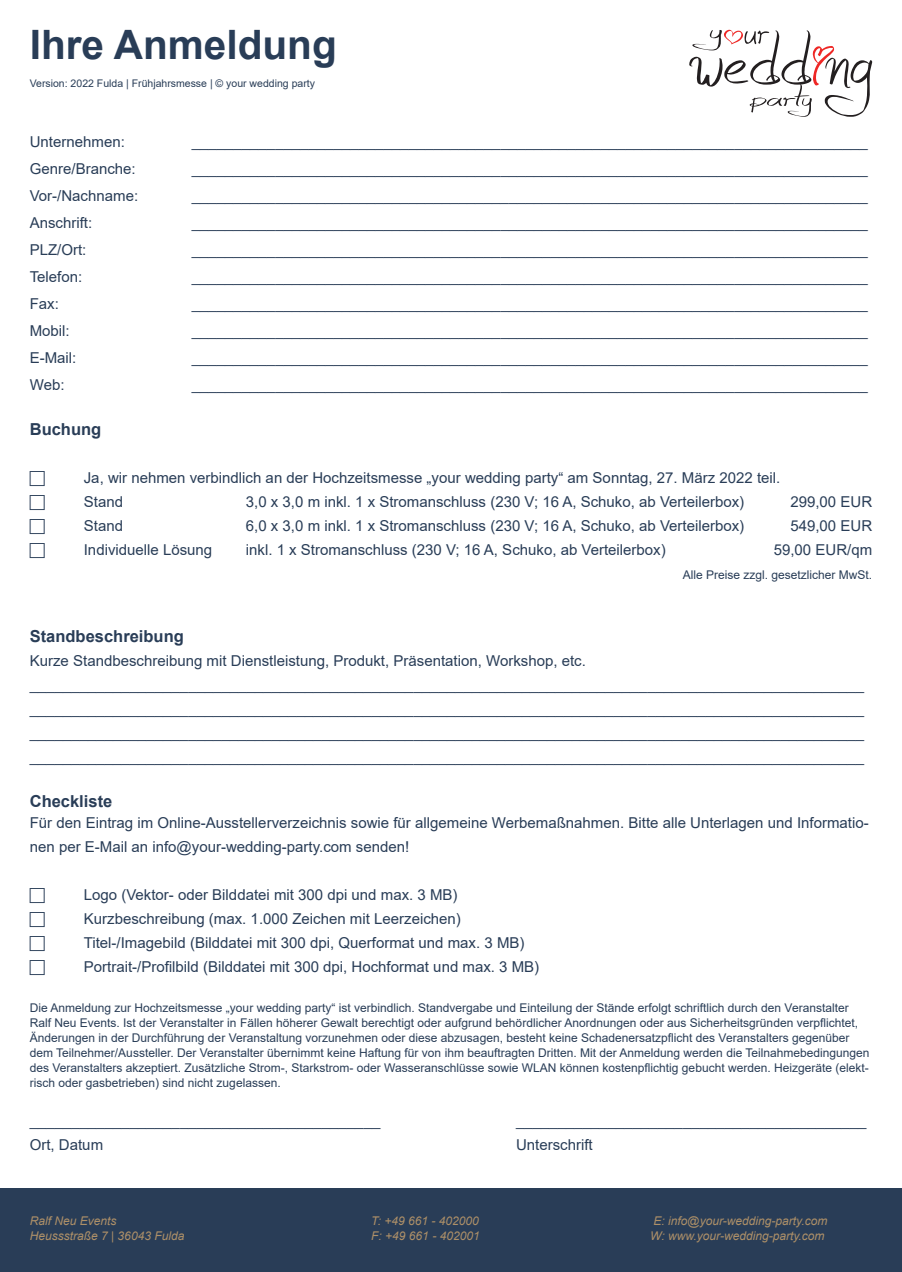
<style>
.page{position:relative;width:902px;height:1272px;background:#fff}
.page>*{position:absolute;margin:0;border:0;box-sizing:border-box;transform-origin:0 0}
.t1{font:700 40.5px "Arial";color:#293d57}
.t2{font:700 16.5px "Arial";color:#293d57}
.t3{font:15px/24px "Arial";color:#293d57}
.t4{font:12px/15px "Arial";color:#293d57}
.t5{font:italic 12px/15px "Arial";color:#ae9068}
.t6{font:10.5px "Arial";color:#293d57}
</style>
<div class="page">
<div style="left:0;top:1188px;width:901px;height:83px;background:#293d57"></div>
<svg style="left:689px;top:30px;width:183px;height:87px"></svg>
<h1 class="t1" style="left:30px;top:16px;width:308px">Ihre Anmeldung</h1>
<p class="t6" style="left:30px;top:76px;width:287px">Version: 2022 Fulda | Frühjahrsmesse | © your wedding party</p>
<p class="t3" style="left:30px;top:130px;width:97px">Unternehmen:</p>
<p class="t3" style="left:30px;top:157px;width:107px">Genre/Branche:</p>
<p class="t3" style="left:30px;top:184px;width:110px">Vor-/Nachname:</p>
<p class="t3" style="left:30px;top:211px;width:64px">Anschrift:</p>
<p class="t3" style="left:30px;top:238px;width:58px">PLZ/Ort:</p>
<p class="t3" style="left:30px;top:265px;width:54px">Telefon:</p>
<p class="t3" style="left:30px;top:292px;width:31px">Fax:</p>
<p class="t3" style="left:30px;top:319px;width:42px">Mobil:</p>
<p class="t3" style="left:30px;top:346px;width:48px">E-Mail:</p>
<p class="t3" style="left:30px;top:373px;width:36px">Web:</p>
<p class="t3" style="left:192px;top:130px;width:677px">_________________________________________________________________________________</p>
<p class="t3" style="left:192px;top:157px;width:677px">_________________________________________________________________________________</p>
<p class="t3" style="left:192px;top:184px;width:677px">_________________________________________________________________________________</p>
<p class="t3" style="left:192px;top:211px;width:677px">_________________________________________________________________________________</p>
<p class="t3" style="left:192px;top:238px;width:677px">_________________________________________________________________________________</p>
<p class="t3" style="left:192px;top:265px;width:677px">_________________________________________________________________________________</p>
<p class="t3" style="left:192px;top:292px;width:677px">_________________________________________________________________________________</p>
<p class="t3" style="left:192px;top:319px;width:677px">_________________________________________________________________________________</p>
<p class="t3" style="left:192px;top:346px;width:677px">_________________________________________________________________________________</p>
<p class="t3" style="left:192px;top:373px;width:677px">_________________________________________________________________________________</p>
<p class="t2" style="left:30px;top:418px;width:73px">Buchung</p>
<p class="t3" style="left:84px;top:466px;width:698px">Ja, wir nehmen verbindlich an der Hochzeitsmesse „your wedding party“ am Sonntag, 27. März 2022 teil.<br>Stand</p>
<p class="t3" style="left:246px;top:490px;width:500px">3,0 x 3,0 m inkl. 1 x Stromanschluss (230 V; 16 A, Schuko, ab Verteilerbox)</p>
<p class="t3" style="left:790px;top:490px;width:83px">299,00 EUR</p>
<p class="t3" style="left:84px;top:514px;width:41px">Stand</p>
<p class="t3" style="left:246px;top:514px;width:500px">6,0 x 3,0 m inkl. 1 x Stromanschluss (230 V; 16 A, Schuko, ab Verteilerbox)</p>
<p class="t3" style="left:790px;top:514px;width:83px">549,00 EUR</p>
<p class="t3" style="left:84px;top:538px;width:130px">Individuelle Lösung</p>
<p class="t3" style="left:246px;top:538px;width:421px">inkl. 1 x Stromanschluss (230 V; 16 A, Schuko, ab Verteilerbox)</p>
<p class="t3" style="left:773px;top:538px;width:100px">59,00 EUR/qm</p>
<p class="t4" style="left:682px;top:567px;width:191px">Alle Preise zzgl. gesetzlicher MwSt.</p>
<p class="t2" style="left:30px;top:625px;width:156px">Standbeschreibung</p>
<p class="t3" style="left:30px;top:649px;width:835px">Kurze Standbeschreibung mit Dienstleistung, Produkt, Präsentation, Workshop, etc. ____________________________________________________________________________________________________ ____________________________________________________________________________________________________ ____________________________________________________________________________________________________ ____________________________________________________________________________________________________</p>
<p class="t2" style="left:30px;top:790px;width:84px">Checkliste</p>
<p class="t3" style="left:30px;top:811px;width:840px">Für den Eintrag im Online-Ausstellerverzeichnis sowie für allgemeine Werbemaßnahmen. Bitte alle Unterlagen und Informatio&shy;nen per E-Mail an info@your-wedding-party.com senden!</p>
<p class="t3" style="left:84px;top:883px;width:457px">Logo (Vektor- oder Bilddatei mit 300 dpi und max. 3 MB)<br>Kurzbeschreibung (max. 1.000 Zeichen mit Leerzeichen)<br>Titel-/Imagebild (Bilddatei mit 300 dpi, Querformat und max. 3 MB)<br>Portrait-/Profilbild (Bilddatei mit 300 dpi, Hochformat und max. 3 MB)</p>
<p class="t4" style="left:30px;top:999px;width:841px">Die Anmeldung zur Hochzeitsmesse „your wedding party“ ist verbindlich. Standvergabe und Einteilung der Stände erfolgt schriftlich durch den Veranstalter Ralf Neu Events. Ist der Veranstalter in Fällen höherer Gewalt berechtigt oder aufgrund behördlicher Anordnungen oder aus Sicherheitsgründen verpflichtet, Änderungen in der Durchführung der Veranstaltung vorzunehmen oder diese abzusagen, besteht keine Schadenersatzpflicht des Veranstalters gegenüber dem Teilnehmer/Aussteller. Der Veranstalter übernimmt keine Haftung für von ihm beauftragten Dritten. Mit der Anmeldung werden die Teilnahmebedingungen des Veranstalters akzeptiert. Zusätzliche Strom-, Starkstrom- oder Wasseranschlüsse sowie WLAN können kostenpflichtig gebucht werden. Heizgeräte (elekt&shy;risch oder gasbetrieben) sind nicht zugelassen.</p>
<p class="t3" style="left:30px;top:1132px;width:75px">Ort, Datum</p>
<p class="t3" style="left:516px;top:1132px;width:78px">Unterschrift</p>
<p class="t5" style="left:30px;top:1212px;width:156px">Ralf Neu Events<br>Heussstraße 7 | 36043 Fulda</p>
<p class="t5" style="left:371px;top:1212px;width:110px">T: +49 661 - 402000<br>F: +49 661 - 402001</p>
<p class="t5" style="left:650px;top:1212px;width:179px">E: info@your-wedding-party.com<br>W: www.your-wedding-party.com</p>
</div>
